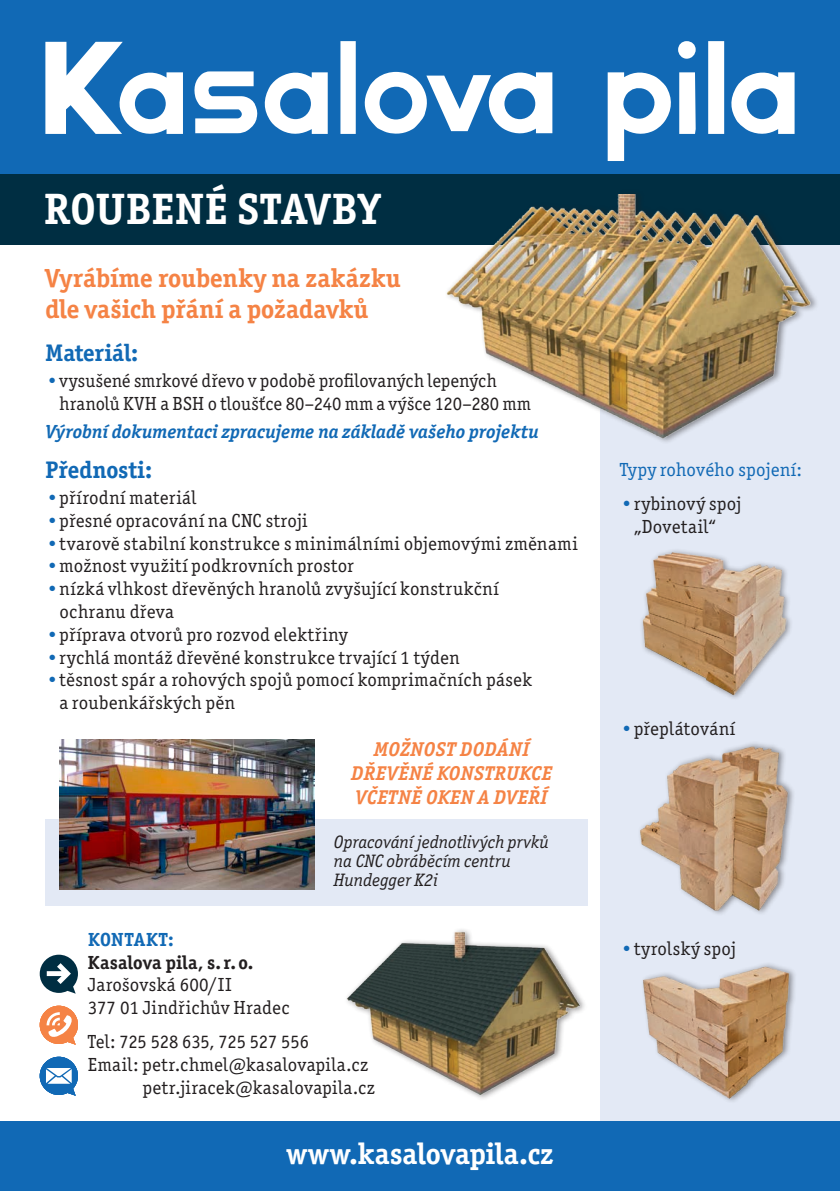
<style>
.page{position:relative;width:840px;height:1191px;background:#fff}
.page>*{position:absolute;margin:0;border:0;box-sizing:border-box;transform-origin:0 0}
.t1{font:700 44px "Officina Serif Itc TOT";letter-spacing:.02em;color:#fff}
.t2{font:700 30px "Officina Serif Itc TOT";letter-spacing:.01em;color:#fff}
.t3{font:700 26.2px/31.4px "Officina Serif Itc TOT";letter-spacing:.005em;color:#f58345}
.t4{font:700 24px "Officina Serif Itc TOT";letter-spacing:.01em;color:#1169b5}
.t5{font:italic 700 20px/24px "Officina Serif Itc TOT";letter-spacing:.025em;color:#f58345;text-align:center}
.t6{font:19px/22.8px "Officina Serif Itc TOT";letter-spacing:.025em;color:#231f20}
.t7{font:italic 700 19px "Officina Serif Itc TOT";letter-spacing:.01em;color:#1169b5}
.t8{font:19px "Officina Serif Itc TOT";letter-spacing:-.01em;color:#231f20}
.t9{font:19px "Officina Serif Itc TOT";letter-spacing:.015em;color:#1169b5}
.t10{font:700 19px "Officina Serif Itc TOT";color:#231f20}
.t11{font:700 19px "Officina Serif Itc TOT";letter-spacing:.045em;color:#1169b5}
.t12{font:italic 18px/19px "Officina Serif Itc TOT";letter-spacing:.005em;color:#231f20}
.s1{color:#1169b5}
</style>
<div class="page">
<div style="left:600px;top:230px;width:239px;height:961px;background:#e3e9f5"></div>
<div style="left:45px;top:819px;width:542px;height:86px;background:#e3e9f5"></div>
<div style="left:0;top:0;width:839px;height:177px;background:#1169b5"></div>
<div style="left:0;top:174px;width:839px;height:71px;background:#002e42"></div>
<svg style="left:45px;top:41px;width:749px;height:120px"></svg>
<div style="left:0;top:1121px;width:839px;height:70px;background:#1169b5"></div>
<div style="left:640px;top:961px;width:156px;height:142px;background:#231f20;opacity:.5"></div>
<img style="left:640px;top:962px;width:152px;height:141px">
<img style="left:641px;top:550px;width:148px;height:148px">
<div style="left:637px;top:740px;width:158px;height:177px;background:#231f20;opacity:.5"></div>
<img style="left:637px;top:740px;width:153px;height:175px">
<img style="left:60px;top:739px;width:254px;height:151px">
<img style="left:346px;top:929px;width:239px;height:170px">
<img style="left:446px;top:195px;width:371px;height:247px">
<svg style="left:40px;top:1005px;width:38px;height:39px"></svg>
<svg style="left:40px;top:1056px;width:38px;height:39px"></svg>
<svg style="left:40px;top:954px;width:38px;height:39px"></svg>
<h1 class="t1" style="left:44px;top:182px;width:337px">Roubené stavby</h1>
<h3 class="t3" style="left:45px;top:262px;width:357px">Vyrábíme roubenky na zakázku dle vašich přání a požadavků</h3>
<p class="t4" style="left:45px;top:338px;width:94px">Materiál:</p>
<p class="t6" style="left:60px;top:369px;width:472px;text-indent:-14px"><span class="s1">•</span>vysušené smrkové dřevo v podobě profilovaných lepených hranolů KVH a BSH o tloušťce 80–240 mm a výšce 120–280 mm</p>
<p class="t7" style="left:45px;top:420px;width:494px">Výrobní dokumentaci zpracujeme na základě vašeho projektu</p>
<p class="t4" style="left:45px;top:455px;width:108px">Přednosti:</p>
<p class="t6" style="left:45px;top:486px;width:152px"><span class="s1">•</span>přírodní materiál</p>
<p class="t6" style="left:45px;top:509px;width:263px"><span class="s1">•</span>přesné opracování na CNC stroji</p>
<p class="t6" style="left:45px;top:532px;width:533px"><span class="s1">•</span>tvarově stabilní konstrukce s minimálními objemovými změnami</p>
<p class="t6" style="left:45px;top:555px;width:310px"><span class="s1">•</span>možnost využití podkrovních prostor</p>
<p class="t6" style="left:60px;top:577px;width:440px;text-indent:-14px"><span class="s1">•</span>nízká vlhkost dřevěných hranolů zvyšující konstrukční ochranu dřeva</p>
<p class="t6" style="left:45px;top:623px;width:303px"><span class="s1">•</span>příprava otvorů pro rozvod elektřiny</p>
<p class="t6" style="left:45px;top:646px;width:415px"><span class="s1">•</span>rychlá montáž dřevěné konstrukce trvající 1 týden</p>
<p class="t6" style="left:60px;top:669px;width:473px;text-indent:-14px"><span class="s1">•</span>těsnost spár a rohových spojů pomocí komprimačních pásek a roubenkářských pěn</p>
<p class="t5" style="left:351px;top:737px;width:202px">Možnost dodání dřevěné konstrukce včetně oken a dveří</p>
<p class="t12" style="left:334px;top:833px;width:216px">Opracování jednotlivých prvků na CNC obráběcím centru<br>Hundegger K2i</p>
<p class="t11" style="left:88px;top:927px;width:87px">Kontakt:</p>
<p class="t10" style="left:88px;top:950px;width:167px">Kasalova pila, s.r. o.</p>
<p class="t6" style="left:88px;top:974px;width:203px">Jarošovská 600/II<br>377 01 Jindřichův Hradec</p>
<p class="t8" style="left:88px;top:1031px;width:222px">Tel: 725 528 635, 725 527 556</p>
<p class="t6" style="left:88px;top:1053px;width:282px">Email: petr.chmel@kasalovapila.cz</p>
<p class="t6" style="left:143px;top:1076px;width:233px">petr.jiracek@kasalovapila.cz</p>
<h2 class="t2" style="left:286px;top:1135px;width:268px">www.kasalovapila.cz</h2>
<p class="t9" style="left:619px;top:458px;width:184px">Typy rohového spojení:</p>
<p class="t6" style="left:619px;top:492px;width:123px;text-align:center"><span class="s1">•</span>rybinový spoj „Dovetail“</p>
<p class="t6" style="left:619px;top:717px;width:117px"><span class="s1">•</span>přeplátování</p>
<p class="t6" style="left:619px;top:937px;width:118px"><span class="s1">•</span>tyrolský spoj</p>
</div>
